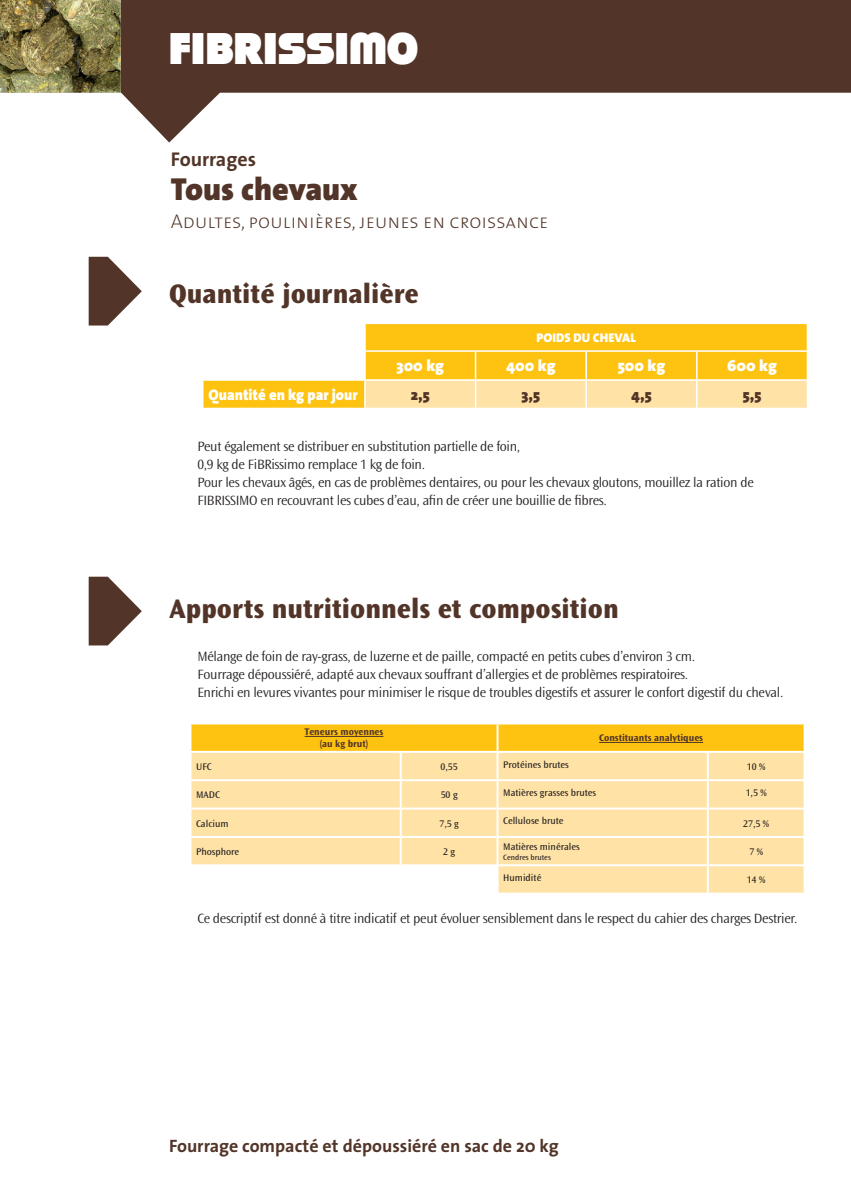
<style>
.page{position:relative;width:851px;height:1191px;background:#fff}
.page>*{position:absolute;margin:0;border:0;box-sizing:border-box;transform-origin:0 0}
.t1{font:44px "Strenuous Bl";color:#fff}
.t2{font:900 32px "The Sans";color:#523528}
.t3{font:800 28px "Ocean Sans";color:#523528}
.t4{font:20px "The Sans Extra Light Caps";color:#523528}
.t5{font:700 20px "The Sans";color:#523528}
.t6{font:700 18px "The Sans";color:#523528}
.t7{font:900 16px "The Sans";color:#fff}
.t8{font:900 15.4px "The Sans";color:#fff;scale:.95 1}
.t9{font:900 15.4px "The Sans";color:#523528}
.t10{font:300 14px/18px "Ocean Sans";letter-spacing:-.02em;color:#231f20}
.t11{font:900 12.6px "The Sans";color:#fff}
.t12{font:10px "Ocean Sans";color:#231f20}
.t13{font:700 10px "Ocean Sans";color:#523528}
.t14{font:8px "Ocean Sans";color:#231f20}
</style>
<div class="page">
<svg style="left:121px;top:0;width:729px;height:142px;fill:#523528"></svg>
<img style="left:0;top:0;width:121px;height:93px">
<svg style="left:191px;top:724px;width:612px;height:27px;background:#fdc316"></svg>
<svg style="left:191px;top:753px;width:612px;height:139px;background:#ffe5af"></svg>
<hr style="left:496px;top:724px;width:2px;height:27px;background:#fff">
<hr style="left:189px;top:779px;width:211px;height:2px;background:#fff">
<hr style="left:400px;top:779px;width:97px;height:2px;background:#fff">
<hr style="left:189px;top:807px;width:211px;height:2px;background:#fff">
<hr style="left:400px;top:807px;width:97px;height:2px;background:#fff">
<hr style="left:189px;top:836px;width:211px;height:2px;background:#fff">
<hr style="left:400px;top:836px;width:97px;height:2px;background:#fff">
<hr style="left:189px;top:864px;width:211px;height:2px;background:#fff">
<hr style="left:400px;top:864px;width:97px;height:2px;background:#fff">
<hr style="left:399px;top:753px;width:2px;height:26px;background:#fff">
<hr style="left:496px;top:753px;width:2px;height:26px;background:#fff">
<hr style="left:706px;top:753px;width:2px;height:26px;background:#fff">
<hr style="left:399px;top:781px;width:2px;height:26px;background:#fff">
<hr style="left:497px;top:779px;width:210px;height:2px;background:#fff">
<hr style="left:496px;top:781px;width:2px;height:26px;background:#fff">
<hr style="left:707px;top:779px;width:98px;height:2px;background:#fff">
<hr style="left:706px;top:781px;width:2px;height:26px;background:#fff">
<hr style="left:399px;top:809px;width:2px;height:27px;background:#fff">
<hr style="left:497px;top:807px;width:210px;height:2px;background:#fff">
<hr style="left:496px;top:809px;width:2px;height:27px;background:#fff">
<hr style="left:707px;top:807px;width:98px;height:2px;background:#fff">
<hr style="left:706px;top:809px;width:2px;height:27px;background:#fff">
<hr style="left:399px;top:838px;width:2px;height:26px;background:#fff">
<hr style="left:497px;top:836px;width:210px;height:2px;background:#fff">
<hr style="left:496px;top:838px;width:2px;height:26px;background:#fff">
<hr style="left:707px;top:836px;width:98px;height:2px;background:#fff">
<hr style="left:706px;top:838px;width:2px;height:26px;background:#fff">
<hr style="left:497px;top:864px;width:210px;height:2px;background:#fff">
<hr style="left:496px;top:866px;width:2px;height:26px;background:#fff">
<hr style="left:707px;top:864px;width:98px;height:2px;background:#fff">
<hr style="left:706px;top:866px;width:2px;height:26px;background:#fff">
<hr style="left:304px;top:736px;width:79px;height:1px;background:#523528">
<hr style="left:599px;top:742px;width:104px;height:1px;background:#523528">
<div style="left:203px;top:381px;width:161px;height:27px;background:#fec210"></div>
<svg style="left:364px;top:324px;width:443px;height:84px;background:#fecf4b"></svg>
<svg style="left:89px;top:257px;width:53px;height:68px"></svg>
<svg style="left:89px;top:576px;width:53px;height:69px"></svg>
<p class="t1" style="left:169px;top:21px;width:250px">FIBRISSIMO</p>
<p class="t5" style="left:171px;top:142px;width:87px">Fourrages</p>
<p class="t2" style="left:171px;top:162px;width:188px">Tous chevaux</p>
<p class="t4" style="left:171px;top:204px;width:379px">Adultes, poulinières, jeunes en croissance</p>
<p class="t3" style="left:169px;top:278px;width:251px">Quantité journalière</p>
<p class="t11" style="left:536px;top:327px;width:101px">POIDS DU CHEVAL</p>
<p class="t7" style="left:396px;top:352px;width:49px">300 kg</p>
<p class="t7" style="left:506px;top:352px;width:51px">400 kg</p>
<p class="t7" style="left:617px;top:352px;width:49px">500 kg</p>
<p class="t7" style="left:727px;top:352px;width:51px">600 kg</p>
<p class="t8" style="left:208px;top:381px;width:158px">Quantité en kg par jour</p>
<p class="t9" style="left:410px;top:381px;width:21px">2,5</p>
<p class="t9" style="left:521px;top:381px;width:20px">3,5</p>
<p class="t9" style="left:631px;top:381px;width:22px">4,5</p>
<p class="t9" style="left:742px;top:381px;width:20px">5,5</p>
<p class="t10" style="left:197px;top:438px;width:324px">Peut également se distribuer en substitution partielle de foin,</p>
<p class="t10" style="left:197px;top:456px;width:229px">0,9 kg de FiBRissimo remplace 1 kg de foin.</p>
<p class="t10" style="left:197px;top:474px;width:558px">Pour les chevaux âgés, en cas de problèmes dentaires, ou pour les chevaux gloutons, mouillez la ration de<br>FIBRISSIMO en recouvrant les cubes d’eau, afin de créer une bouillie de fibres.</p>
<p class="t3" style="left:169px;top:593px;width:450px">Apports nutritionnels et composition</p>
<p class="t10" style="left:197px;top:648px;width:499px">Mélange de foin de ray-grass, de luzerne et de paille, compacté en petits cubes d’environ 3 cm.</p>
<p class="t10" style="left:197px;top:666px;width:492px">Fourrage dépoussiéré, adapté aux chevaux souffrant d’allergies et de problèmes respiratoires.</p>
<p class="t10" style="left:197px;top:684px;width:587px">Enrichi en levures vivantes pour minimiser le risque de troubles digestifs et assurer le confort digestif du cheval.</p>
<p class="t13" style="left:304px;top:726px;width:80px">Teneurs moyennes</p>
<p class="t13" style="left:319px;top:738px;width:50px">(au kg brut)</p>
<p class="t13" style="left:599px;top:732px;width:105px">Constituants analytiques</p>
<p class="t12" style="left:196px;top:761px;width:17px">UFC</p>
<p class="t12" style="left:440px;top:761px;width:19px">0,55</p>
<p class="t12" style="left:503px;top:759px;width:67px">Protéines brutes</p>
<p class="t12" style="left:746px;top:761px;width:20px">10 %</p>
<p class="t12" style="left:196px;top:789px;width:25px">MADC</p>
<p class="t12" style="left:440px;top:789px;width:18px">50 g</p>
<p class="t12" style="left:503px;top:787px;width:94px">Matières grasses brutes</p>
<p class="t12" style="left:745px;top:787px;width:23px">1,5 %</p>
<p class="t12" style="left:196px;top:817px;width:34px">Calcium</p>
<p class="t12" style="left:439px;top:817px;width:21px">7,5 g</p>
<p class="t12" style="left:503px;top:815px;width:62px">Cellulose brute</p>
<p class="t12" style="left:743px;top:817px;width:27px">27,5 %</p>
<p class="t12" style="left:196px;top:846px;width:45px">Phosphore</p>
<p class="t12" style="left:443px;top:846px;width:13px">2 g</p>
<p class="t12" style="left:503px;top:841px;width:78px">Matières minérales</p>
<p class="t14" style="left:503px;top:852px;width:49px">Cendres brutes</p>
<p class="t12" style="left:749px;top:846px;width:15px">7 %</p>
<p class="t12" style="left:503px;top:872px;width:40px">Humidité</p>
<p class="t12" style="left:746px;top:874px;width:20px">14 %</p>
<p class="t10" style="left:197px;top:909px;width:601px">Ce descriptif est donné à titre indicatif et peut évoluer sensiblement dans le respect du cahier des charges Destrier.</p>
<p class="t6" style="left:169px;top:1130px;width:391px">Fourrage compacté et dépoussiéré en sac de 20 kg</p>
</div>
